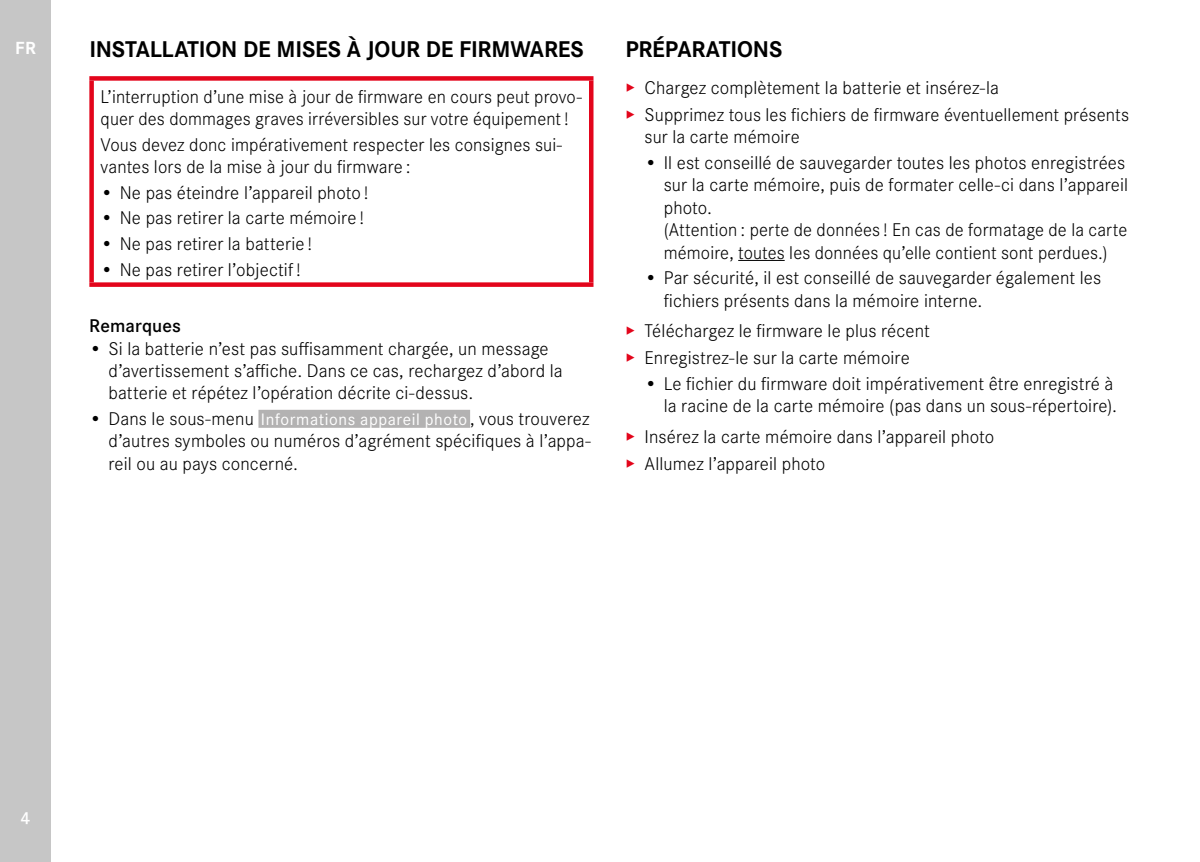
<style>
.page{position:relative;width:1200px;height:862px;background:#fff}
.page>*{position:absolute;margin:0;border:0;box-sizing:border-box;transform-origin:0 0}
.t1{font:700 23.62px "Corporate S";letter-spacing:-.01em;color:#000}
.t2{font:300 19.12px/22.3px "Corporate S";letter-spacing:.005em;color:#000}
.t3{font:600 19.12px "Corporate S";letter-spacing:.005em;color:#000}
.t4{font:700 18.22px "Corporate S";color:#fff}
.t5{font:600 18px "Corporate S";color:#fff}
.s1{font-weight:400;font-size:17.32px;color:#fff}
.s2{color:#e3051b}
</style>
<div class="page">
<div style="left:0;top:0;width:51px;height:861px;background:#c6c6c6"></div>
<div style="left:258px;top:409px;width:212px;height:18px;background:#b3b2b2"></div>
<div style="left:89px;top:76px;width:504px;height:5px;background:#e3051b"></div>
<div style="left:89px;top:81px;width:5px;height:201px;background:#e3051b"></div>
<hr style="left:589px;top:81px;width:4px;height:201px;background:#e3051b">
<div style="left:89px;top:282px;width:504px;height:5px;background:#e3051b"></div>
<hr style="left:738px;top:260px;width:46px;height:1px;background:#000">
<p class="t4" style="left:15px;top:34px;width:22px">FR</p>
<p class="t1" style="left:89px;top:30px;width:496px">INSTALLATION DE MISES À JOUR DE FIRMWARES</p>
<p class="t2" style="left:101px;top:84px;width:483px">L’interruption d’une mise à jour de firmware en cours peut provo&shy;quer des dommages graves irréversibles sur votre équipement !</p>
<p class="t2" style="left:101px;top:132px;width:463px">Vous devez donc impérativement respecter les consignes sui&shy;vantes lors de la mise à jour du firmware :</p>
<p class="t2" style="left:101px;top:180px;width:269px">• Ne pas éteindre l’appareil photo !</p>
<p class="t2" style="left:101px;top:206px;width:265px">• Ne pas retirer la carte mémoire !</p>
<p class="t2" style="left:101px;top:231px;width:213px">• Ne pas retirer la batterie !</p>
<p class="t2" style="left:101px;top:257px;width:202px">• Ne pas retirer l’objectif !</p>
<p class="t3" style="left:89px;top:311px;width:93px">Remarques</p>
<p class="t2" style="left:108px;top:336px;width:455px;text-indent:-19px">• Si la batterie n’est pas suffisamment chargée, un message d’avertissement s’affiche. Dans ce cas, rechargez d’abord la batterie et répétez l’opération décrite ci-dessus.</p>
<p class="t2" style="left:108px;top:406px;width:483px;text-align:justify;text-indent:-19px">• Dans le sous-menu <span class="s1">Informations appareil photo</span> , vous trouverez d’autres symboles ou numéros d’agrément spécifiques à l’appa&shy;reil ou au pays concerné.</p>
<p class="t1" style="left:625px;top:30px;width:158px">PRÉPARATIONS</p>
<p class="t2" style="left:625px;top:73px;width:505px;line-height:27.2px"><span class="s2">▸</span> Chargez complètement la batterie et insérez-la<br><span class="s2">▸</span> Supprimez tous les fichiers de firmware éventuellement présents</p>
<p class="t2" style="left:644px;top:125px;width:156px">sur la carte mémoire</p>
<p class="t2" style="left:663px;top:150px;width:466px;text-indent:-19px">• Il est conseillé de sauvegarder toutes les photos enregistrées sur la carte mémoire, puis de formater celle-ci dans l’appareil photo.<br>(Attention : perte de données ! En cas de formatage de la carte mémoire, toutes les données qu’elle contient sont perdues.)</p>
<p class="t2" style="left:663px;top:265px;width:439px;text-indent:-19px">• Par sécurité, il est conseillé de sauvegarder également les fichiers présents dans la mémoire interne.</p>
<p class="t2" style="left:625px;top:315px;width:306px;line-height:27.2px"><span class="s2">▸</span> Téléchargez le firmware le plus récent <span class="s2">▸</span> Enregistrez-le sur la carte mémoire</p>
<p class="t2" style="left:644px;top:371px;width:474px;text-align:right">• Le fichier du firmware doit impérativement être enregistré à la racine de la carte mémoire (pas dans un sous-répertoire).</p>
<p class="t2" style="left:625px;top:421px;width:370px;line-height:27.2px"><span class="s2">▸</span> Insérez la carte mémoire dans l’appareil photo <span class="s2">▸</span> Allumez l’appareil photo</p>
<p class="t5" style="left:21px;top:803px;width:11px">4</p>
</div>
